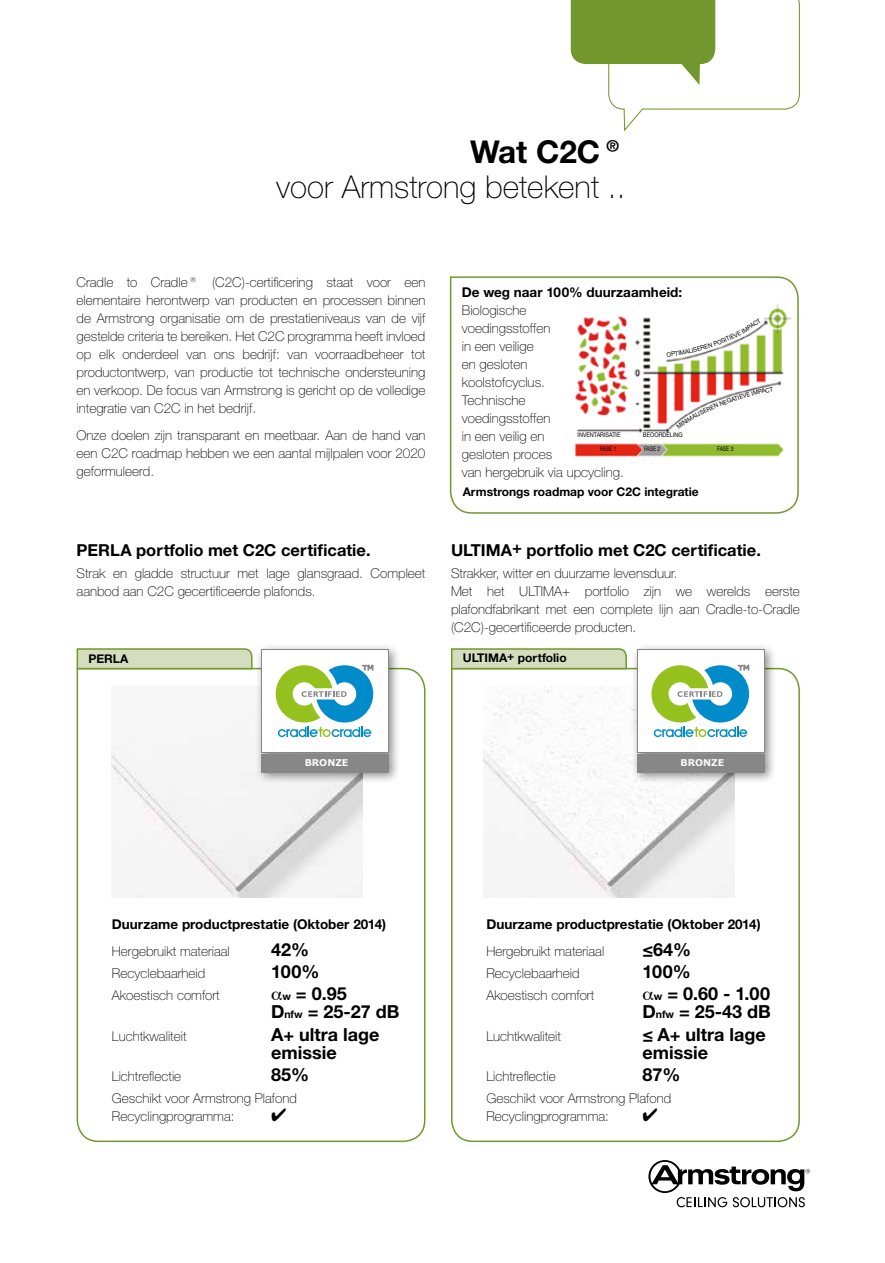
<style>
.page{position:relative;width:885px;height:1263px;background:#fff}
.page>*{position:absolute;margin:0;border:0;box-sizing:border-box;transform-origin:0 0}
.t1{font:100 31.5px "Helvetica Neue CE";color:#000}
.t2{font:700 31.5px "Helvetica Neue CE";color:#000}
.t3{font:700 18px/18px "Helvetica Neue CE";color:#000}
.t4{font:700 16.5px "Helvetica Neue CE";color:#000}
.t5{font:100 13.5px/18px "Helvetica Neue CE";color:#000}
.t6{font:700 13.5px "Helvetica Neue CE";color:#000}
.t7{font:700 12px "Helvetica Neue CE";color:#000}
.t8{font:700 9.45px "Verdana";color:#f9f8fa}
.t9{font:6.3px "Helvetica Neue CE";color:#000;scale:.89 1}
.t10{font:6.3px "Helvetica Neue CE";color:#000;scale:.8 1}
.s1{font-size:10.5px}
</style>
<div class="page">
<svg style="left:76px;top:667px;width:350px;height:476px"></svg>
<svg style="left:451px;top:667px;width:349px;height:476px"></svg>
<img style="left:112px;top:687px;width:250px;height:211px">
<img style="left:484px;top:687px;width:250px;height:211px">
<div style="left:630px;top:643px;width:146px;height:142px;background:#000;opacity:.45"></div>
<div style="left:636px;top:754px;width:128px;height:18px;background:#878787"></div>
<div style="left:636px;top:649px;width:128px;height:103px;background:#878787"></div>
<div style="left:638px;top:650px;width:125px;height:101px;background:#fff"></div>
<svg style="left:651px;top:665px;width:98px;height:72px"></svg>
<div style="left:255px;top:643px;width:146px;height:142px;background:#000;opacity:.45"></div>
<div style="left:261px;top:754px;width:127px;height:18px;background:#878787"></div>
<svg style="left:261px;top:649px;width:127px;height:103px"></svg>
<div style="left:262px;top:650px;width:125px;height:101px;background:#fff"></div>
<svg style="left:275px;top:665px;width:98px;height:72px"></svg>
<svg style="left:570px;top:0;width:230px;height:132px"></svg>
<svg style="left:76px;top:648px;width:177px;height:22px;background:#c5d4a9"></svg>
<svg style="left:451px;top:648px;width:176px;height:22px;background:#c5d3a8"></svg>
<svg style="left:449px;top:276px;width:350px;height:238px"></svg>
<img style="left:573px;top:289px;width:220px;height:176px">
<svg style="left:648px;top:1160px;width:161px;height:47px"></svg>
<svg style="left:271px;top:992px;width:11px;height:8px"></svg>
<svg style="left:643px;top:992px;width:10px;height:8px"></svg>
<svg style="left:271px;top:1108px;width:14px;height:13px"></svg>
<svg style="left:643px;top:1108px;width:14px;height:13px"></svg>
<svg style="left:666px;top:318px;width:95px;height:39px"></svg>
<svg style="left:676px;top:386px;width:97px;height:43px"></svg>
<h1 class="t2" style="left:470px;top:132px;width:157px">Wat C2C®</h1>
<h1 class="t1" style="left:276px;top:169px;width:350px">voor Armstrong betekent ..</h1>
<p class="t5" style="left:77px;top:274px;width:350px;text-align:justify">Cradle to Cradle® (C2C)-certificering staat voor een elementaire herontwerp van producten en processen binnen de Armstrong organisatie om de prestatieniveaus van de vijf gestelde criteria te bereiken. Het C2C programma heeft invloed op elk onderdeel van ons bedrijf: van voorraadbeheer tot productontwerp, van productie tot technische ondersteuning en verkoop. De focus van Armstrong is gericht op de volledige integratie van C2C in het bedrijf.</p>
<p class="t5" style="left:77px;top:426px;width:350px;text-align:justify">Onze doelen zijn transparant en meetbaar. Aan de hand van een C2C roadmap hebben we een aantal mijlpalen voor 2020 geformuleerd.</p>
<p class="t4" style="left:77px;top:540px;width:295px">PERLA portfolio met C2C certificatie.</p>
<p class="t5" style="left:77px;top:565px;width:350px">Strak en gladde structuur met lage glansgraad. Compleet aanbod aan C2C gecertificeerde plafonds.</p>
<p class="t6" style="left:462px;top:284px;width:222px">De weg naar 100% duurzaamheid:</p>
<p class="t5" style="left:462px;top:302px;width:163px">Biologische<br>voedingsstoffen<br>in een veilige<br>en gesloten<br>koolstofcyclus.<br>Technische<br>voedingsstoffen<br>in een veilig en<br>gesloten proces<br>van hergebruik via upcycling.</p>
<p class="t9" style="left:577px;top:431px;width:50px">INVENTARISATIE</p>
<p class="t9" style="left:643px;top:431px;width:46px">BEOORDELING</p>
<p class="t10" style="left:644px;top:445px;width:22px">FASE 2</p>
<p class="t10" style="left:717px;top:445px;width:22px">FASE 3</p>
<p class="t10" style="left:600px;top:445px;width:22px">FASE 1</p>
<p class="t7" style="left:462px;top:484px;width:237px">Armstrongs roadmap voor C2C integratie</p>
<p class="t4" style="left:451px;top:540px;width:311px">ULTIMA+ portfolio met C2C certificatie.</p>
<p class="t5" style="left:451px;top:565px;width:350px">Strakker, witter en duurzame levensduur.<br>Met het ULTIMA+ portfolio zijn we werelds eerste plafondfabrikant met een complete lijn aan Cradle-to-Cradle (C2C)-gecertificeerde producten.</p>
<p class="t7" style="left:88px;top:652px;width:42px">PERLA</p>
<p class="t7" style="left:463px;top:650px;width:105px">ULTIMA+ portfolio</p>
<p class="t8" style="left:304px;top:756px;width:45px">BRONZE</p>
<p class="t8" style="left:680px;top:756px;width:45px">BRONZE</p>
<p class="t6" style="left:112px;top:916px;width:276px">Duurzame productprestatie (Oktober 2014)</p>
<p class="t5" style="left:112px;top:942px;width:119px">Hergebruikt materiaal</p>
<h2 class="t3" style="left:271px;top:941px;width:40px">42%</h2>
<p class="t5" style="left:112px;top:964px;width:95px">Recyclebaarheid</p>
<h2 class="t3" style="left:271px;top:963px;width:50px">100%</h2>
<p class="t5" style="left:112px;top:987px;width:109px">Akoestisch comfort</p>
<h2 class="t3" style="left:271px;top:985px;width:130px;text-indent:11px"><span class="s1">w</span> = 0.95<br>D<span class="s1">nfw</span> = 25-27 dB</h2>
<p class="t5" style="left:112px;top:1027px;width:76px">Luchtkwaliteit</p>
<h2 class="t3" style="left:271px;top:1025px;width:110px">A+ ultra lage emissie</h2>
<p class="t5" style="left:112px;top:1067px;width:71px">Lichtreflectie</p>
<h2 class="t3" style="left:271px;top:1066px;width:40px">85%</h2>
<p class="t5" style="left:112px;top:1089px;width:186px">Geschikt voor Armstrong Plafond<br>Recyclingprogramma:</p>
<p class="t6" style="left:486px;top:916px;width:276px">Duurzame productprestatie (Oktober 2014)</p>
<p class="t5" style="left:486px;top:942px;width:119px">Hergebruikt materiaal</p>
<h2 class="t3" style="left:642px;top:941px;width:50px">≤64%</h2>
<p class="t5" style="left:486px;top:964px;width:95px">Recyclebaarheid</p>
<h2 class="t3" style="left:642px;top:963px;width:50px">100%</h2>
<p class="t5" style="left:486px;top:987px;width:109px">Akoestisch comfort</p>
<h2 class="t3" style="left:642px;top:985px;width:130px;text-align:center"><span class="s1">w</span> = 0.60 - 1.00<br>D<span class="s1">nfw</span> = 25-43 dB</h2>
<p class="t5" style="left:486px;top:1027px;width:76px">Luchtkwaliteit</p>
<h2 class="t3" style="left:642px;top:1025px;width:125px">≤ A+ ultra lage emissie</h2>
<p class="t5" style="left:486px;top:1067px;width:71px">Lichtreflectie</p>
<h2 class="t3" style="left:642px;top:1066px;width:40px">87%</h2>
<p class="t5" style="left:486px;top:1089px;width:186px">Geschikt voor Armstrong Plafond<br>Recyclingprogramma:</p>
</div>
